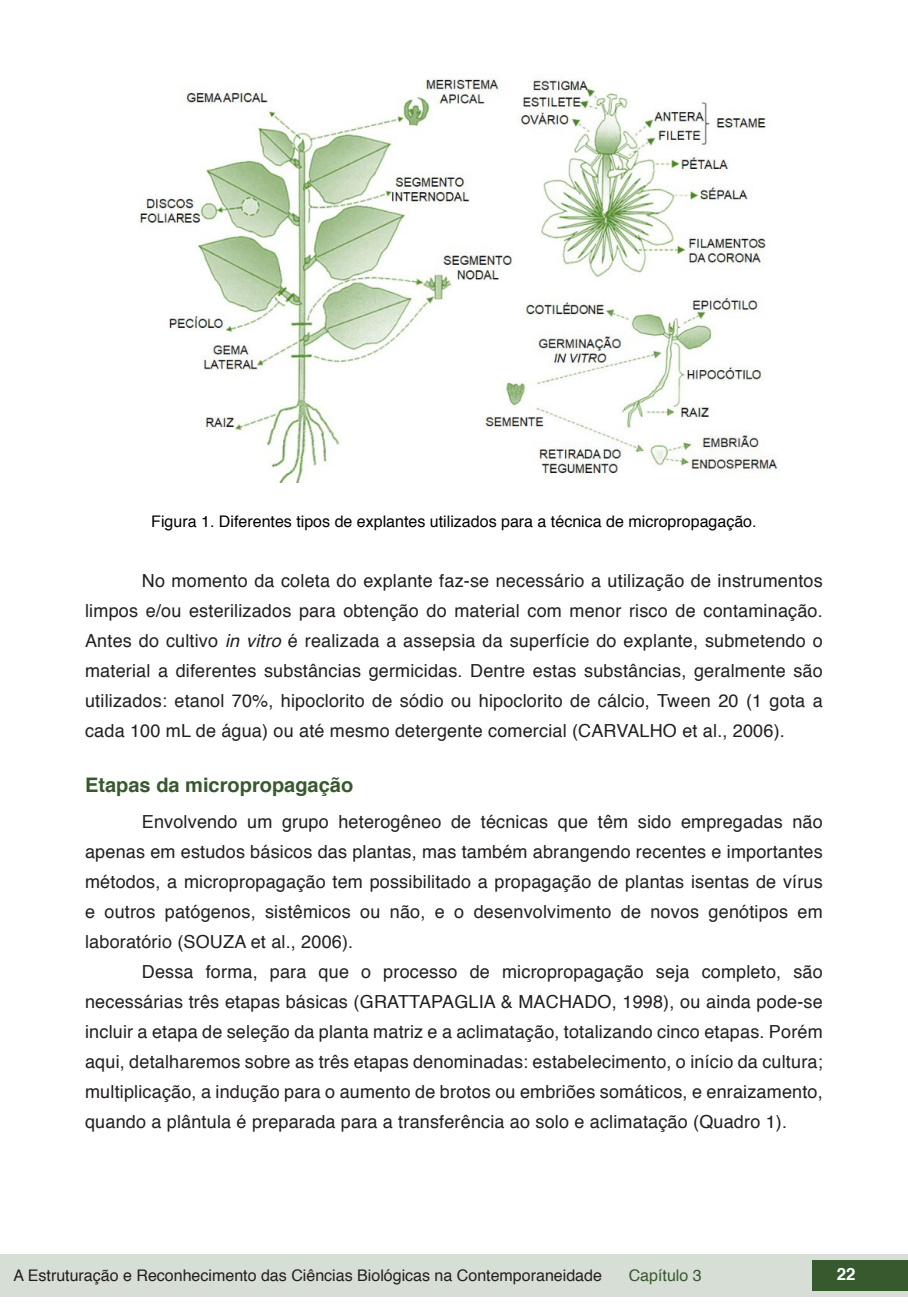
<style>
.page{position:relative;width:908px;height:1304px;background:#fff}
.page>*{position:absolute;margin:0;border:0;box-sizing:border-box;transform-origin:0 0}
.t1{font:700 20px "Helvetica";color:#36592e}
.t2{font:18px/30px "Helvetica";letter-spacing:.01em;color:#231f20;text-align:justify}
.t3{font:700 16.8px "Helvetica";color:#fff}
.t4{font:16px "Helvetica";color:#000}
.t5{font:16px "Helvetica";color:#231f20}
.t6{font:16px "Helvetica";color:#36592e}
.s1{font-style:italic}
</style>
<div class="page">
<div style="left:0;top:1254px;width:906px;height:43px;background:#d7ded5"></div>
<div style="left:812px;top:1261px;width:95px;height:30px;background:#36592e"></div>
<img style="left:139px;top:78px;width:639px;height:405px">
<p class="t4" style="left:151px;top:509px;width:606px">Figura 1. Diferentes tipos de explantes utilizados para a técnica de micropropagação.</p>
<p class="t2" style="left:85px;top:566px;width:738px;text-indent:57px">No momento da coleta do explante faz-se necessário a utilização de instrumentos limpos e/ou esterilizados para obtenção do material com menor risco de contaminação.<br>Antes do cultivo <span class="s1">in vitro</span> é realizada a assepsia da superfície do explante, submetendo o material a diferentes substâncias germicidas. Dentre estas substâncias, geralmente são utilizados: etanol 70%, hipoclorito de sódio ou hipoclorito de cálcio, Tween 20 (1 gota a cada 100 mL de água) ou até mesmo detergente comercial (CARVALHO et al., 2006).</p>
<p class="t1" style="left:85px;top:769px;width:269px">Etapas da micropropagação</p>
<p class="t2" style="left:85px;top:807px;width:738px;text-indent:57px">Envolvendo um grupo heterogêneo de técnicas que têm sido empregadas não apenas em estudos básicos das plantas, mas também abrangendo recentes e importantes métodos, a micropropagação tem possibilitado a propagação de plantas isentas de vírus e outros patógenos, sistêmicos ou não, e o desenvolvimento de novos genótipos em laboratório (SOUZA et al., 2006).</p>
<p class="t2" style="left:85px;top:957px;width:738px;text-indent:57px">Dessa forma, para que o processo de micropropagação seja completo, são necessárias três etapas básicas (GRATTAPAGLIA &amp; MACHADO, 1998), ou ainda pode-se incluir a etapa de seleção da planta matriz e a aclimatação, totalizando cinco etapas. Porém aqui, detalharemos sobre as três etapas denominadas: estabelecimento, o início da cultura; multiplicação, a indução para o aumento de brotos ou embriões somáticos, e enraizamento, quando a plântula é preparada para a transferência ao solo e aclimatação (Quadro 1).</p>
<p class="t5" style="left:14px;top:1263px;width:589px">A Estruturação e Reconhecimento das Ciências Biológicas na Contemporaneidade</p>
<p class="t6" style="left:628px;top:1263px;width:74px">Capítulo 3</p>
<p class="t3" style="left:836px;top:1261px;width:20px">22</p>
</div>
